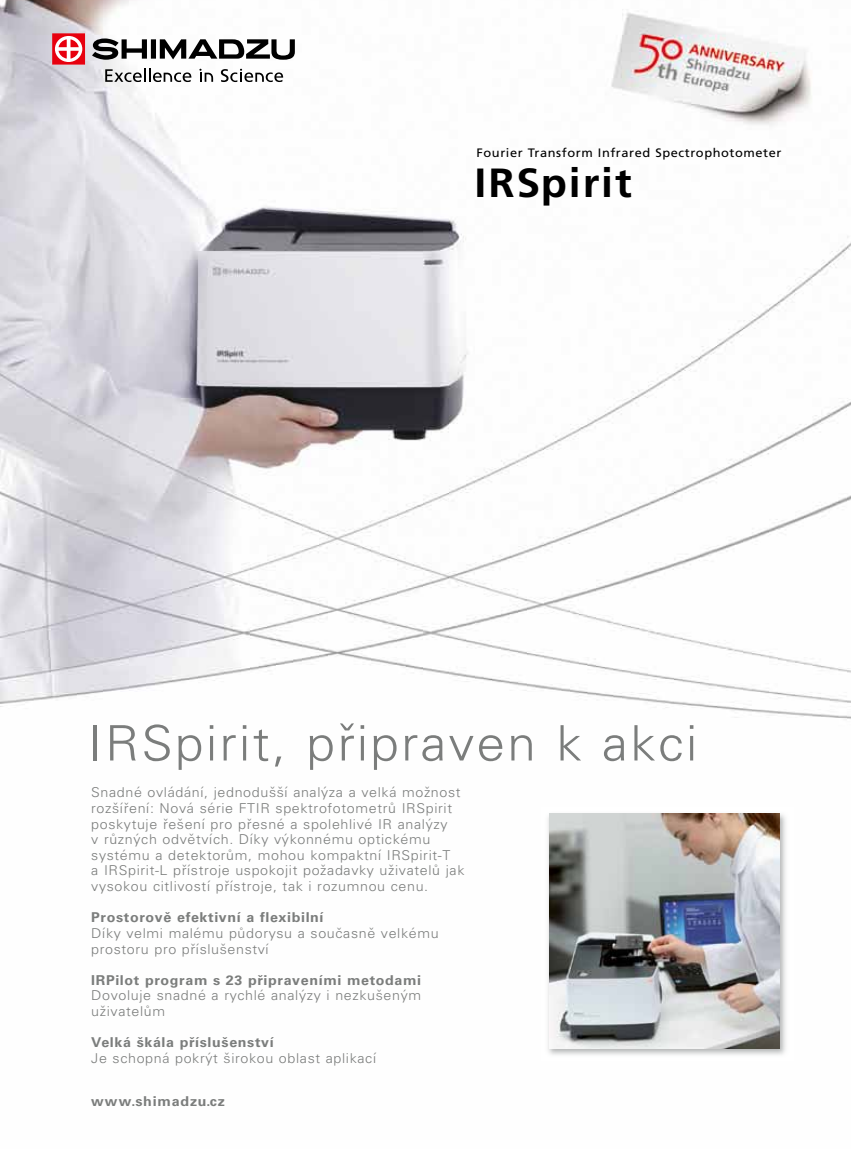
<style>
.page{position:relative;width:851px;height:1149px;background:#fff}
.page>*{position:absolute;margin:0;border:0;box-sizing:border-box;transform-origin:0 0}
.t1{font:300 48.9px "Univers CE";letter-spacing:.045em;color:#7b7d7c;scale:1.05 1}
.t2{font:700 40.8px "Frutiger LT";letter-spacing:.045em;color:#000;scale:1.05 1}
.t3{font:300 13.65px/15.6px "Univers CE";letter-spacing:.045em;color:#7b7d7c;scale:1.05 1}
.t4{font:700 13.65px "Univers CE";letter-spacing:.045em;color:#7b7d7c;scale:1.05 1}
.t5{font:12.15px "Frutiger LT";letter-spacing:.045em;color:#000;scale:1.05 1}
</style>
<div class="page">
<img style="left:0;top:0;width:850px;height:719px">
<svg style="left:52px;top:33px;width:33px;height:32px"></svg>
<svg style="left:92px;top:38px;width:55px;height:22px"></svg>
<div style="left:151px;top:39px;width:5px;height:20px;background:#000"></div>
<svg style="left:160px;top:39px;width:135px;height:21px"></svg>
<svg style="left:105px;top:68px;width:86px;height:14px"></svg>
<svg style="left:199px;top:69px;width:14px;height:13px"></svg>
<svg style="left:221px;top:69px;width:62px;height:13px"></svg>
<img style="left:548px;top:813px;width:238px;height:242px">
<img style="left:549px;top:813px;width:230px;height:234px">
<p class="t5" style="left:476px;top:146px;width:292px">Fourier Transform Infrared Spectrophotometer</p>
<h2 class="t2" style="left:474px;top:159px;width:151px">IRSpirit</h2>
<h1 class="t1" style="left:88px;top:715px;width:581px">IRSpirit, připraven k akci</h1>
<p class="t3" style="left:91px;top:784px;width:357px">Snadné ovládání, jednodušší analýza a velká možnost rozšíření: Nová série FTIR spektrofotometrů IRSpirit poskytuje řešení pro přesné a spolehlivé IR analýzy<br>v různých odvětvích. Díky výkonnému optickému systému a detektorům, mohou kompaktní IRSpirit-T<br>a IRSpirit-L přístroje uspokojit požadavky uživatelů jak vysokou citlivostí přístroje, tak i rozumnou cenu.</p>
<p class="t4" style="left:91px;top:909px;width:223px">Prostorově efektivní a flexibilní</p>
<p class="t3" style="left:91px;top:925px;width:332px">Díky velmi malému půdorysu a současně velkému prostoru pro příslušenství</p>
<p class="t4" style="left:91px;top:971px;width:316px">IRPilot program s 23 připraveními metodami</p>
<p class="t3" style="left:91px;top:987px;width:315px">Dovoluje snadné a rychlé analýzy i nezkušeným uživatelům</p>
<p class="t4" style="left:91px;top:1034px;width:175px">Velká škála příslušenství</p>
<p class="t3" style="left:91px;top:1050px;width:273px">Je schopná pokrýt širokou oblast aplikací</p>
<p class="t4" style="left:91px;top:1092px;width:129px">www.shimadzu.cz</p>
</div>
